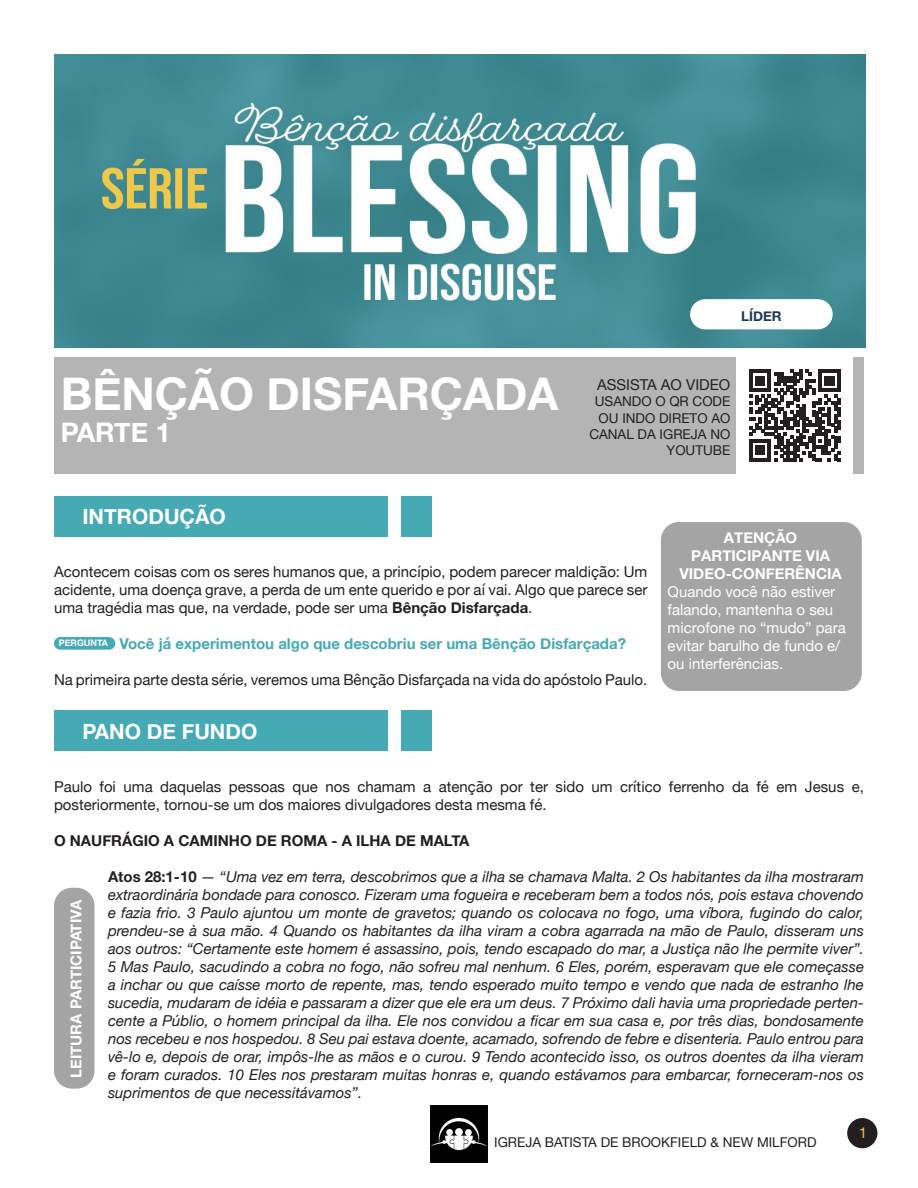
<style>
.page{position:relative;width:918px;height:1188px;background:#fff}
.page>*{position:absolute;margin:0;border:0;box-sizing:border-box;transform-origin:0 0}
.t1{font:700 45px "Helvetica Neue";color:#fff}
.t2{font:700 27px "Helvetica Neue";letter-spacing:-.01em;color:#fff}
.t3{font:700 21px "Helvetica Neue";color:#fff}
.Bible_Reading{font:italic 15px/18px "Helvetica Neue";color:#231f20;text-align:justify}
.t4{font:15px/18px "Helvetica Neue";color:#231f20;text-align:justify}
.t5{font:15px/18px "Helvetica Neue";color:#fff}
.t6{font:700 15px/18px "Helvetica Neue";color:#fff;text-align:center}
.Topic{font:700 15px "Helvetica Neue";color:#45aab4}
.t7{font:700 15px "Helvetica Neue";color:#231f20}
.t8{font:15px "Helvetica Neue";color:#fec434}
.t9{font:13.5px/16.2px "Helvetica Neue";color:#231f20;text-align:right}
.t10{font:700 13.5px "Helvetica Neue";color:#1c3851}
.t11{font:700 9px "Helvetica Neue";color:#fff}
.s1{font-weight:700}
.s2{font-weight:700;font-style:normal}
</style>
<div class="page">
<div style="left:847px;top:1118px;width:30px;height:30px;background:#231f20;border-radius:50%"></div>
<img style="left:431px;top:1106px;width:56px;height:56px">
<div style="left:54px;top:357px;width:810px;height:117px;background:#b4b4b4"></div>
<div style="left:736px;top:357px;width:117px;height:117px;background:#fff"></div>
<svg style="left:749px;top:370px;width:91px;height:91px"></svg>
<div style="left:54px;top:496px;width:378px;height:41px;background:#45aab4"></div>
<div style="left:388px;top:491px;width:12px;height:50px;background:#fff"></div>
<div style="left:54px;top:637px;width:61px;height:13px;background:#45aab4;border-radius:6px"></div>
<div style="left:54px;top:711px;width:378px;height:40px;background:#45aab4"></div>
<div style="left:388px;top:706px;width:12px;height:50px;background:#fff"></div>
<img style="left:54px;top:54px;width:812px;height:294px">
<div style="left:690px;top:299px;width:143px;height:30px;background:#fff;border-radius:15px"></div>
<div style="left:661px;top:522px;width:201px;height:169px;background:#a4a4a5;border-radius:18px"></div>
<div style="left:54px;top:888px;width:40px;height:201px;background:#a4a4a5;border-radius:18px"></div>
<p class="t1" style="left:61px;top:359px;width:499px">BÊNÇÃO DISFARÇADA</p>
<p class="t2" style="left:61px;top:411px;width:112px">PARTE 1</p>
<p class="t10" style="left:741px;top:305px;width:42px">LÍDER</p>
<p class="t4" style="left:597px;top:377px;width:135px">ASSISTA AO VIDEO</p>
<p class="t9" style="left:595px;top:394px;width:137px">USANDO O QR CODE</p>
<p class="t9" style="left:589px;top:411px;width:143px">OU INDO DIRETO AO<br>CANAL DA IGREJA NO<br>YOUTUBE</p>
<p class="t3" style="left:82px;top:500px;width:145px">INTRODUÇÃO</p>
<p class="t4" style="left:54px;top:564px;width:595px">Acontecem coisas com os seres humanos que, a princípio, podem parecer maldição: Um acidente, uma doença grave, a perda de um ente querido e por aí vai. Algo que parece ser uma tragédia mas que, na verdade, pode ser uma <span class="s1">Bênção Disfarçada</span>.</p>
<p class="t11" style="left:59px;top:636px;width:51px">PERGUNTA</p>
<p class="Topic" style="left:120px;top:632px;width:508px">Você já experimentou algo que descobriu ser uma Bênção Disfarçada?</p>
<p class="t4" style="left:54px;top:672px;width:595px">Na primeira parte desta série, veremos uma Bênção Disfarçada na vida do apóstolo Paulo.</p>
<p class="t3" style="left:82px;top:715px;width:177px">PANO DE FUNDO</p>
<p class="t6" style="left:679px;top:529px;width:164px">ATENÇÃO<br>PARTICIPANTE VIA<br>VIDEO-CONFERÊNCIA</p>
<p class="t5" style="left:668px;top:584px;width:180px">Quando você não estiver falando, mantenha o seu microfone no “mudo” para evitar barulho de fundo e/ ou interferências.</p>
<p class="t4" style="left:54px;top:778px;width:811px">Paulo foi uma daquelas pessoas que nos chamam a atenção por ter sido um crítico ferrenho da fé em Jesus e, posteriormente, tornou-se um dos maiores divulgadores desta mesma fé.</p>
<p class="t7" style="left:54px;top:829px;width:417px">O NAUFRÁGIO A CAMINHO DE ROMA - A ILHA DE MALTA</p>
<p class="Bible_Reading" style="left:108px;top:868px;width:758px"><span class="s2">Atos 28:1-10</span> — “Uma vez em terra, descobrimos que a ilha se chamava Malta. 2 Os habitantes da ilha mostraram extraordinária bondade para conosco. Fizeram uma fogueira e receberam bem a todos nós, pois estava chovendo e fazia frio. 3 Paulo ajuntou um monte de gravetos; quando os colocava no fogo, uma víbora, fugindo do calor, prendeu-se à sua mão. 4 Quando os habitantes da ilha viram a cobra agarrada na mão de Paulo, disseram uns aos outros: “Certamente este homem é assassino, pois, tendo escapado do mar, a Justiça não lhe permite viver”.<br>5 Mas Paulo, sacudindo a cobra no fogo, não sofreu mal nenhum. 6 Eles, porém, esperavam que ele começasse a inchar ou que caísse morto de repente, mas, tendo esperado muito tempo e vendo que nada de estranho lhe sucedia, mudaram de idéia e passaram a dizer que ele era um deus. 7 Próximo dali havia uma propriedade perten&shy;cente a Públio, o homem principal da ilha. Ele nos convidou a ficar em sua casa e, por três dias, bondosamente nos recebeu e nos hospedou. 8 Seu pai estava doente, acamado, sofrendo de febre e disenteria. Paulo entrou para vê-lo e, depois de orar, impôs-lhe as mãos e o curou. 9 Tendo acontecido isso, os outros doentes da ilha vieram e foram curados. 10 Eles nos prestaram muitas honras e, quando estávamos para embarcar, forneceram-nos os suprimentos de que necessitávamos”.</p>
<p class="t6" style="left:68px;top:1078px;width:180px;rotate:-90deg">LEITURA PARTICIPATIVA</p>
<p class="t9" style="left:494px;top:1135px;width:324px">IGREJA BATISTA DE BROOKFIELD &amp; NEW MILFORD</p>
<p class="t8" style="left:859px;top:1122px;width:10px">1</p>
</div>
